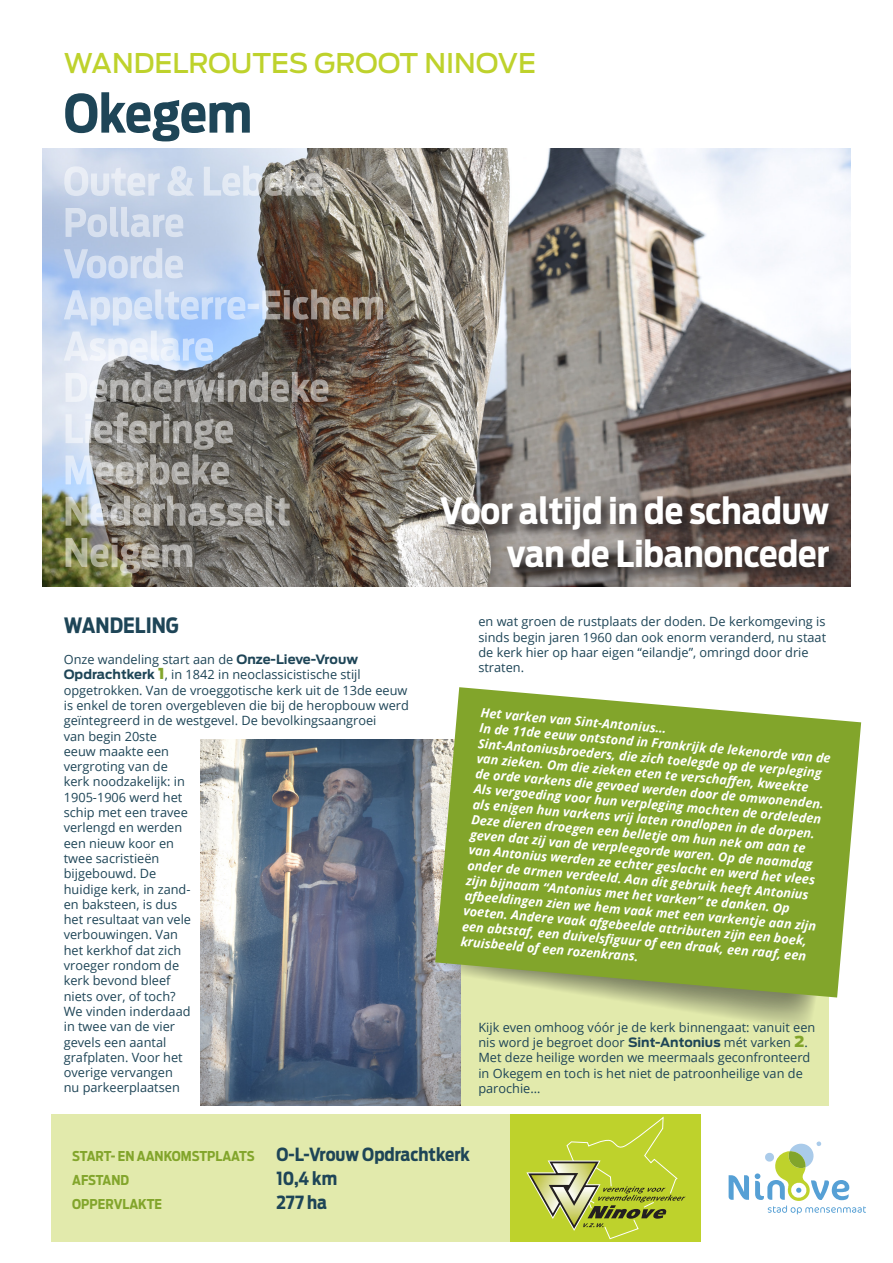
<style>
.page{position:relative;width:893px;height:1263px;background:#fff}
.page>*{position:absolute;margin:0;border:0;box-sizing:border-box;transform-origin:0 0}
.t1{font:700 52.5px "Antenna Cond";color:#1e4557}
.t2{font:700 36px "Antenna Cond";color:#fff}
.t3{font:500 27px "Antenna";color:#bed22c}
.t4{font:700 21px "Antenna Cond";color:#1e4557}
.t5{font:700 18px "Antenna Cond";color:#1e4557}
.t6{font:700 13.5px "Antenna Cond";color:#82a52b}
.t7{font:12.75px/15.3px "Open Sans";color:#1e4557}
.t8{font:italic 700 12.75px/15.3px "Open Sans";color:#fff}
.s1{font-family:"Antenna";font-weight:700}
.s2{font-family:"Antenna";font-weight:900;font-size:15px;color:#82a52b}
.s3{font-size:18px;color:#1e4557}
</style>
<div class="page">
<div style="left:279px;top:943px;width:550px;height:163px;background:#e2eaac"></div>
<img style="left:201px;top:739px;width:260px;height:367px">
<div style="left:51px;top:1114px;width:468px;height:128px;background:#e2eaac"></div>
<div style="left:510px;top:1114px;width:192px;height:128px;background:#bed22c"></div>
<svg style="left:526px;top:1117px;width:159px;height:123px"></svg>
<svg style="left:729px;top:1175px;width:20px;height:25px"></svg>
<svg style="left:755px;top:1141px;width:111px;height:73px"></svg>
<img style="left:43px;top:149px;width:807px;height:438px">
<svg style="left:66px;top:537px;width:126px;height:36px;background:#8f8c78"></svg>
<svg style="left:66px;top:496px;width:224px;height:30px;background:#97968f"></svg>
<svg style="left:66px;top:412px;width:167px;height:73px;background:#979694"></svg>
<svg style="left:64px;top:289px;width:319px;height:113px;background:#94969e"></svg>
<svg style="left:64px;top:248px;width:119px;height:30px;background:#c5d3eb"></svg>
<svg style="left:66px;top:207px;width:118px;height:30px;background:#c8d4e7"></svg>
<svg style="left:64px;top:166px;width:258px;height:30px;background:#cad1db"></svg>
<svg style="left:436px;top:997px;width:379px;height:36px"></svg>
<svg style="left:435px;top:687px;width:426px;height:310px;background:#90ae45"></svg>
<div style="left:439px;top:494px;width:404px;height:87px;background:#231f20;opacity:.85"></div>
<p class="t3" style="left:64px;top:47px;width:474px">WANDELROUTES GROOT NINOVE</p>
<p class="t1" style="left:64px;top:82px;width:190px">Okegem</p>
<p class="t4" style="left:64px;top:613px;width:117px">WANDELING</p>
<p class="t7" style="left:64px;top:651px;width:347px">Onze wandeling start aan de <span class="s1">Onze-Lieve-Vrouw<br>Opdrachtkerk</span> <span class="s2">1</span>, in 1842 in neoclassicistische stijl opgetrokken. Van de vroeggotische kerk uit de 13de eeuw is enkel de toren overgebleven die bij de heropbouw werd geïntegreerd in de westgevel. De bevolkingsaangroei<br>van begin 20ste<br>eeuw maakte een<br>vergroting van de<br>kerk noodzakelijk: in<br>1905-1906 werd het<br>schip met een travee<br>verlengd en werden<br>een nieuw koor en<br>twee sacristieën<br>bijgebouwd. De<br>huidige kerk, in zand-<br>en baksteen, is dus<br>het resultaat van vele<br>verbouwingen. Van<br>het kerkhof dat zich<br>vroeger rondom de<br>kerk bevond bleef<br>niets over, of toch?<br>We vinden inderdaad<br>in twee van de vier<br>gevels een aantal<br>grafplaten. Voor het<br>overige vervangen<br>nu parkeerplaatsen</p>
<p class="t2" style="left:440px;top:489px;width:391px">Voor altijd in de schaduw</p>
<p class="t2" style="left:507px;top:532px;width:324px">van de Libanonceder</p>
<p class="t7" style="left:478px;top:614px;width:349px">en wat groen de rustplaats der doden. De kerkomgeving is sinds begin jaren 1960 dan ook enorm veranderd, nu staat de kerk hier op haar eigen “eilandje”, omringd door drie straten.</p>
<p class="t8" style="left:481px;top:704px;width:188px;rotate:5deg">Het varken van Sint-Antonius…</p>
<p class="t8" style="left:480px;top:720px;width:354px;rotate:5deg">In de 11de eeuw ontstond in Frankrijk de lekenorde van de Sint-Antoniusbroeders, die zich toelegde op de verpleging van zieken. Om die zieken eten te verschaff en, kweekte<br>de orde varkens die gevoed werden door de omwonenden.<br>Als vergoeding voor hun verpleging mochten de ordeleden als enigen hun varkens vrij laten rondlopen in de dorpen.<br>Deze dieren droegen een belletje om hun nek om aan te geven dat zij van de verpleegorde waren. Op de naamdag van Antonius werden ze echter geslacht en werd het vlees onder de armen verdeeld. Aan dit gebruik heeft Antonius zijn bijnaam “Antonius met het varken” te danken. Op afbeeldingen zien we hem vaak met een varkentje aan zijn voeten. Andere vaak afgebeelde attributen zijn een boek, een abtstaf, een duivelsfi guur of een draak, een raaf, een kruisbeeld of een rozenkrans.</p>
<p class="t7" style="left:478px;top:1019px;width:338px">Kijk even omhoog vóór je de kerk binnengaat: vanuit een nis word je begroet door <span class="s1">Sint-Antonius</span> mét varken <span class="s2">2</span>.<br>Met deze heilige worden we meermaals geconfronteerd in Okegem en toch is het niet de patroonheilige van de parochie…</p>
<p class="t6" style="left:72px;top:1148px;width:399px">START- EN AANKOMSTPLAATS <span class="s3">O-L-Vrouw Opdrachtkerk</span></p>
<p class="t6" style="left:72px;top:1172px;width:58px">AFSTAND</p>
<p class="t5" style="left:276px;top:1168px;width:62px">10,4 km</p>
<p class="t6" style="left:72px;top:1196px;width:91px">OPPERVLAKTE</p>
<p class="t5" style="left:276px;top:1192px;width:52px">277 ha</p>
</div>
